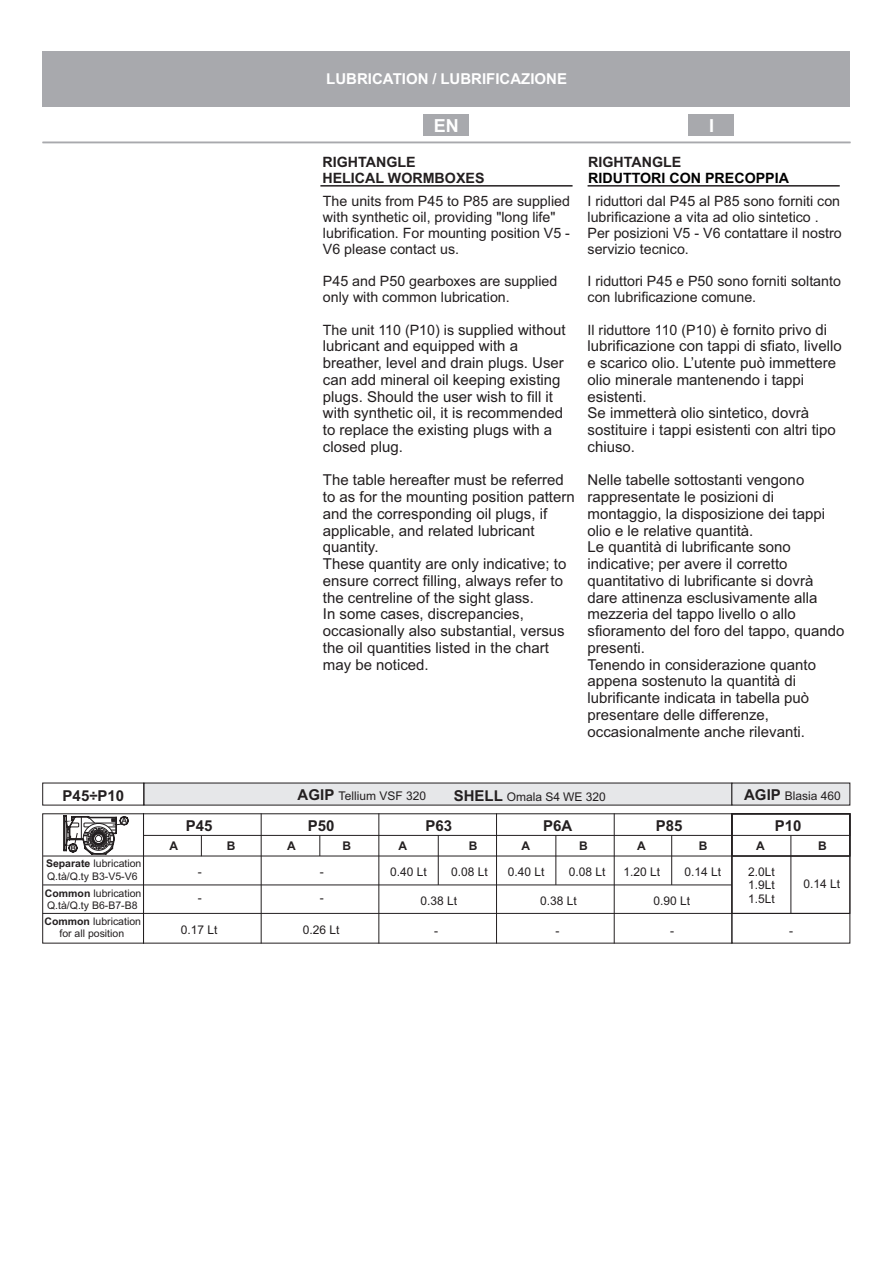
<style>
.page{position:relative;width:893px;height:1263px;background:#fff}
.page>*{position:absolute;margin:0;border:0;box-sizing:border-box;transform-origin:0 0}
.t1{font:700 18px "Arial";color:#fff}
.t2{font:15px/16.8px "Arial";color:#231f20}
.t3{font:700 15px "Arial";color:#fff}
.t4{font:700 15px "Arial";color:#231f20}
.t5{font:14.25px/15.9px "Arial";color:#231f20}
.t6{font:700 14.25px/15.9px "Arial";color:#231f20}
.t7{font:700 14.25px "Arial";color:#000}
.t8{font:12px/13.4px "Arial";color:#231f20;text-align:justify}
.t9{font:700 12px "Arial";color:#231f20}
.t10{font:10.5px/11.7px "Arial";color:#231f20;text-align:center}
.t11{font:700 7.95px "Arial";color:#231f20}
.s1{font-weight:700}
.s2{font-size:15px}
.s3{font-weight:700;font-size:15px}
</style>
<div class="page">
<div style="left:43px;top:51px;width:807px;height:55px;background:#a8a9ad"></div>
<div style="left:423px;top:115px;width:45px;height:21px;background:#a8a9ad"></div>
<div style="left:688px;top:115px;width:45px;height:21px;background:#a8a9ad"></div>
<hr style="left:43px;top:142px;width:807px;height:1px;background:#a8a9ad">
<hr style="left:320px;top:185px;width:253px;height:2px;background:#231f20">
<hr style="left:588px;top:185px;width:252px;height:2px;background:#231f20">
<div style="left:143px;top:782px;width:589px;height:23px;background:#e6e7e9"></div>
<div style="left:731px;top:782px;width:119px;height:23px;background:#e6e7e9"></div>
<div style="left:42px;top:813px;width:102px;height:130px;border:1px solid #231f20"></div>
<hr style="left:143px;top:835px;width:589px;height:1px;background:#231f20">
<svg style="left:201px;top:836px;width:1px;height:19px"></svg>
<svg style="left:319px;top:836px;width:1px;height:19px"></svg>
<hr style="left:555px;top:835px;width:1px;height:50px;background:#231f20">
<hr style="left:43px;top:855px;width:807px;height:1px;background:#231f20">
<hr style="left:43px;top:884px;width:689px;height:1px;background:#231f20">
<hr style="left:790px;top:835px;width:1px;height:78px;background:#231f20">
<hr style="left:438px;top:835px;width:1px;height:50px;background:#231f20">
<hr style="left:43px;top:913px;width:806px;height:1px;background:#231f20">
<div style="left:731px;top:813px;width:119px;height:23px;border:1px solid #231f20"></div>
<div style="left:731px;top:813px;width:119px;height:130px;border:1px solid #231f20"></div>
<hr style="left:671px;top:835px;width:1px;height:50px;background:#231f20">
<div style="left:731px;top:813px;width:119px;height:43px;border:1px solid #231f20"></div>
<hr style="left:143px;top:813px;width:1px;height:130px;background:#231f20">
<hr style="left:261px;top:813px;width:1px;height:130px;background:#231f20">
<hr style="left:379px;top:813px;width:1px;height:130px;background:#231f20">
<hr style="left:496px;top:813px;width:1px;height:130px;background:#231f20">
<hr style="left:614px;top:813px;width:1px;height:130px;background:#231f20">
<hr style="left:731px;top:813px;width:1px;height:130px;background:#231f20">
<hr style="left:143px;top:943px;width:589px;height:1px;background:#231f20">
<hr style="left:143px;top:813px;width:589px;height:1px;background:#231f20">
<svg style="left:63px;top:815px;width:66px;height:42px"></svg>
<p class="t4" style="left:63px;top:790px;width:63px">P45÷P10</p>
<p class="t11" style="left:121px;top:817px;width:7px">A</p>
<p class="t11" style="left:70px;top:845px;width:7px">B</p>
<p class="t10" style="left:46px;top:858px;width:97px"><span class="s1">Separate</span> lubrication</p>
<p class="t10" style="left:47px;top:871px;width:92px">Q.tà/Q.ty B3-V5-V6</p>
<p class="t10" style="left:47px;top:900px;width:92px">Q.tà/Q.ty B6-B7-B8</p>
<p class="t10" style="left:45px;top:888px;width:98px"><span class="s1">Common</span> lubrication</p>
<p class="t10" style="left:45px;top:917px;width:98px"><span class="s1">Common</span> lubrication for all position</p>
<p class="t3" style="left:326px;top:73px;width:242px">LUBRICATION / LUBRIFICAZIONE</p>
<p class="t1" style="left:434px;top:119px;width:27px">EN</p>
<p class="t1" style="left:709px;top:119px;width:7px">I</p>
<p class="t6" style="left:322px;top:155px;width:164px">RIGHTANGLE<br>HELICAL WORMBOXES</p>
<p class="t6" style="left:588px;top:155px;width:95px">RIGHTANGLE</p>
<p class="t7" style="left:588px;top:172px;width:202px">RIDUTTORI CON PRECOPPIA</p>
<p class="t5" style="left:323px;top:195px;width:249px">The units from P45 to P85 are supplied with synthetic oil, providing "long life" lubrification. For mounting position V5 - V6 please contact us.</p>
<p class="t5" style="left:323px;top:274px;width:236px">P45 and P50 gearboxes are supplied only with common lubrication.</p>
<p class="t5" style="left:323px;top:323px;width:244px">The unit 110 (P10) is <span class="s2">supplied without</span></p>
<p class="t2" style="left:323px;top:339px;width:242px">lubricant and equipped with a breather, level and drain plugs. User can add mineral oil keeping existing plugs. Should the user wish to fill it with synthetic oil, it is recommended to replace the existing plugs with a closed plug.</p>
<p class="t2" style="left:323px;top:473px;width:253px">The table hereafter must be referred to as for the mounting position pattern and the corresponding oil plugs, if applicable, and related lubricant quantity.<br>These quantity are only indicative; to ensure correct filling, always refer to the centreline of the sight glass.<br>In some cases, discrepancies, occasionally also substantial, versus the oil quantities listed in the chart may be noticed.</p>
<p class="t5" style="left:587px;top:195px;width:256px">I riduttori dal P45 al P85 sono forniti con lubrificazione a vita ad olio sintetico .<br>Per posizioni V5 - V6 contattare il nostro servizio tecnico.</p>
<p class="t5" style="left:587px;top:274px;width:255px">I riduttori P45 e P50 sono forniti soltanto con lubrificazione comune.</p>
<p class="t5" style="left:587px;top:323px;width:241px">Il riduttore 110 (P10) <span class="s2">è fornito privo di</span></p>
<p class="t2" style="left:587px;top:339px;width:256px">lubrificazione con tappi di sfiato, livello e scarico olio. L’utente può immettere olio minerale mantenendo i tappi esistenti.<br>Se immetterà olio sintetico, dovrà sostituire i tappi esistenti con altri tipo chiuso.</p>
<p class="t2" style="left:587px;top:473px;width:258px">Nelle tabelle sottostanti vengono rappresentate le posizioni di montaggio, la disposizione dei tappi olio e le relative quantità.<br>Le quantità di lubrificante sono indicative; per avere il corretto quantitativo di lubrificante si dovrà dare attinenza esclusivamente alla mezzeria del tappo livello o allo sfioramento del foro del tappo, quando presenti.<br>Tenendo in considerazione quanto appena sostenuto la quantità di lubrificante indicata in tabella può presentare delle differenze, occasionalmente anche rilevanti.</p>
<p class="t8" style="left:298px;top:790px;width:130px"><span class="s3">AGIP</span> Tellium VSF 320</p>
<p class="t8" style="left:454px;top:791px;width:154px"><span class="s3">SHELL</span> Omala S4 WE 320</p>
<p class="t8" style="left:744px;top:790px;width:98px"><span class="s3">AGIP</span> Blasia 460</p>
<p class="t4" style="left:186px;top:820px;width:28px">P45</p>
<p class="t4" style="left:308px;top:820px;width:28px">P50</p>
<p class="t4" style="left:426px;top:820px;width:28px">P63</p>
<p class="t4" style="left:543px;top:820px;width:31px">P6A</p>
<p class="t9" style="left:169px;top:841px;width:10px">A</p>
<p class="t9" style="left:227px;top:841px;width:10px">B</p>
<p class="t9" style="left:287px;top:841px;width:10px">A</p>
<p class="t9" style="left:343px;top:841px;width:10px">B</p>
<p class="t9" style="left:398px;top:841px;width:10px">A</p>
<p class="t9" style="left:469px;top:841px;width:10px">B</p>
<p class="t9" style="left:521px;top:841px;width:10px">A</p>
<p class="t9" style="left:579px;top:841px;width:10px">B</p>
<p class="t8" style="left:198px;top:866px;width:5px">-</p>
<p class="t8" style="left:320px;top:866px;width:5px">-</p>
<p class="t8" style="left:390px;top:866px;width:38px">0.40 Lt</p>
<p class="t8" style="left:451px;top:866px;width:38px">0.08 Lt</p>
<p class="t8" style="left:508px;top:866px;width:38px">0.40 Lt</p>
<p class="t8" style="left:569px;top:866px;width:38px">0.08 Lt</p>
<p class="t4" style="left:656px;top:820px;width:28px">P85</p>
<p class="t9" style="left:637px;top:841px;width:10px">A</p>
<p class="t9" style="left:699px;top:841px;width:10px">B</p>
<p class="t8" style="left:623px;top:866px;width:38px">1.20 Lt</p>
<p class="t8" style="left:684px;top:866px;width:38px">0.14 Lt</p>
<p class="t8" style="left:198px;top:892px;width:5px">-</p>
<p class="t8" style="left:320px;top:892px;width:5px">-</p>
<p class="t8" style="left:653px;top:895px;width:38px">0.90 Lt</p>
<p class="t8" style="left:420px;top:895px;width:38px">0.38 Lt</p>
<p class="t8" style="left:540px;top:895px;width:38px">0.38 Lt</p>
<p class="t4" style="left:775px;top:820px;width:28px">P10</p>
<p class="t9" style="left:756px;top:841px;width:10px">A</p>
<p class="t9" style="left:818px;top:841px;width:10px">B</p>
<p class="t8" style="left:748px;top:866px;width:28px">2.0Lt 1.9Lt 1.5Lt</p>
<p class="t8" style="left:804px;top:878px;width:38px">0.14 Lt</p>
<p class="t8" style="left:181px;top:924px;width:38px">0.17 Lt</p>
<p class="t8" style="left:303px;top:924px;width:38px">0.26 Lt</p>
<p class="t8" style="left:434px;top:925px;width:5px">-</p>
<p class="t8" style="left:555px;top:925px;width:5px">-</p>
<p class="t8" style="left:789px;top:925px;width:5px">-</p>
<p class="t8" style="left:670px;top:925px;width:5px">-</p>
</div>
